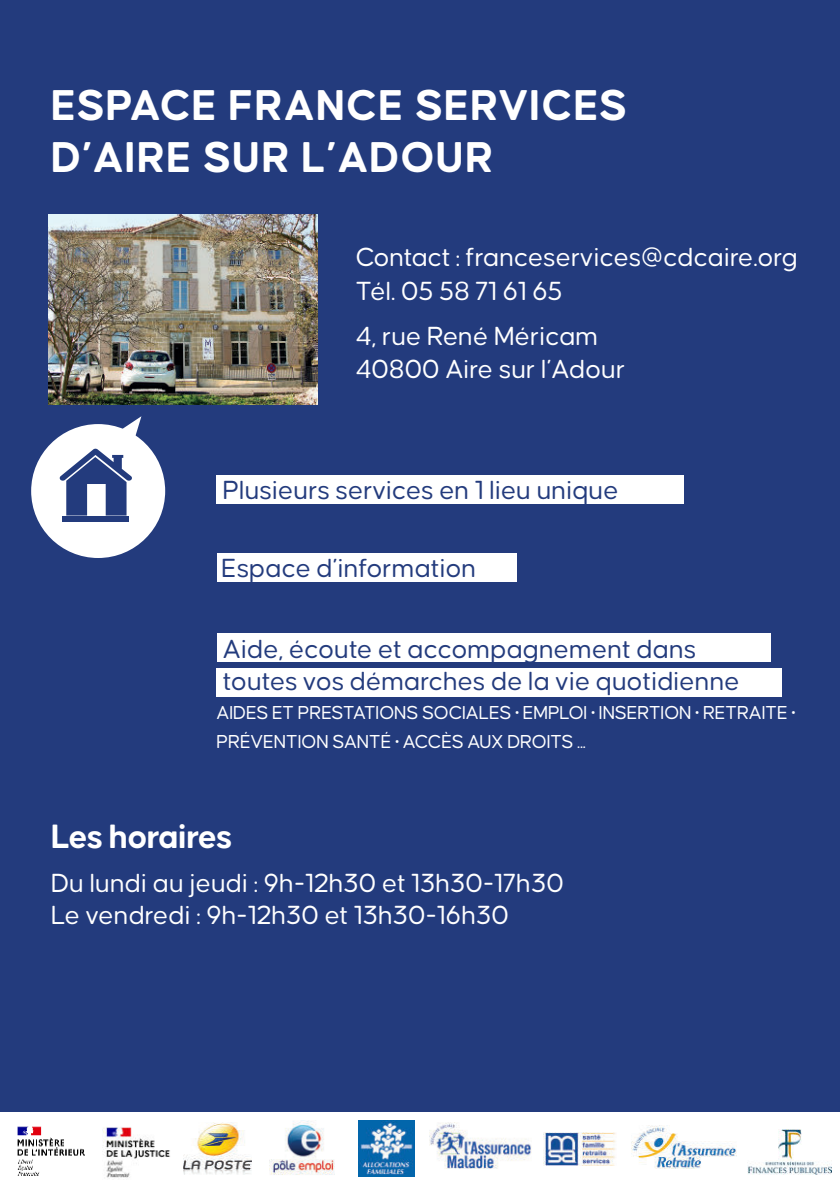
<style>
.page{position:relative;width:840px;height:1191px;background:#fff}
.page>*{position:absolute;margin:0;border:0;box-sizing:border-box;transform-origin:0 0}
.t1{font:700 46px/52px "Causten Round";letter-spacing:.025em;color:#fff}
.t2{font:700 36px "Causten Round";letter-spacing:-.03em;color:#fff}
.t3{font:28px/33.6px "Causten Round";color:#fff}
.t4{font:28px/32px "Causten Round";color:#233b7d}
.t5{font:20px/29px "Causten Round";letter-spacing:-.01em;color:#fff}
</style>
<div class="page">
<div style="left:0;top:0;width:839px;height:1111px;background:#233b7d"></div>
<img style="left:48px;top:214px;width:269px;height:190px">
<img style="left:429px;top:1122px;width:102px;height:47px">
<img style="left:359px;top:1120px;width:55px;height:56px">
<img style="left:543px;top:1132px;width:73px;height:33px">
<img style="left:17px;top:1126px;width:68px;height:50px">
<img style="left:102px;top:1127px;width:68px;height:51px">
<img style="left:183px;top:1122px;width:68px;height:52px">
<img style="left:269px;top:1120px;width:65px;height:55px">
<img style="left:631px;top:1125px;width:105px;height:43px">
<img style="left:747px;top:1129px;width:84px;height:45px">
<div style="left:216px;top:668px;width:565px;height:29px;background:#fff"></div>
<div style="left:216px;top:633px;width:554px;height:29px;background:#fff"></div>
<div style="left:217px;top:553px;width:299px;height:28px;background:#fff"></div>
<div style="left:217px;top:475px;width:466px;height:29px;background:#fff"></div>
<div style="left:31px;top:424px;width:134px;height:134px;background:#fff;border-radius:50%"></div>
<svg style="left:59px;top:416px;width:82px;height:99px"></svg>
<div style="left:63px;top:516px;width:66px;height:6px;background:#233b7d"></div>
<h1 class="t1" style="left:51px;top:79px;width:577px">ESPACE FRANCE SERVICES<br>D’AIRE SUR L’ADOUR</h1>
<p class="t3" style="left:355px;top:241px;width:443px">Contact : franceservices@cdcaire.org<br>Tél. 05 58 71 61 65</p>
<p class="t3" style="left:355px;top:319px;width:271px">4, rue René Méricam<br>40800 Aire sur l’Adour</p>
<p class="t4" style="left:223px;top:475px;width:397px">Plusieurs services en 1 lieu unique</p>
<p class="t4" style="left:221px;top:553px;width:256px">Espace d’information</p>
<p class="t4" style="left:223px;top:634px;width:518px">Aide, écoute et accompagnement dans toutes vos démarches de la vie quotidienne</p>
<p class="t5" style="left:216px;top:699px;width:580px">AIDES ET PRESTATIONS SOCIALES • EMPLOI • INSERTION • RETRAITE •<br>PRÉVENTION SANTÉ • ACCÈS AUX DROITS ...</p>
<p class="t2" style="left:51px;top:818px;width:183px">Les horaires</p>
<p class="t3" style="left:51px;top:868px;width:514px;line-height:32px">Du lundi au jeudi : 9h-12h30 et 13h30-17h30<br>Le vendredi : 9h-12h30 et 13h30-16h30</p>
</div>
